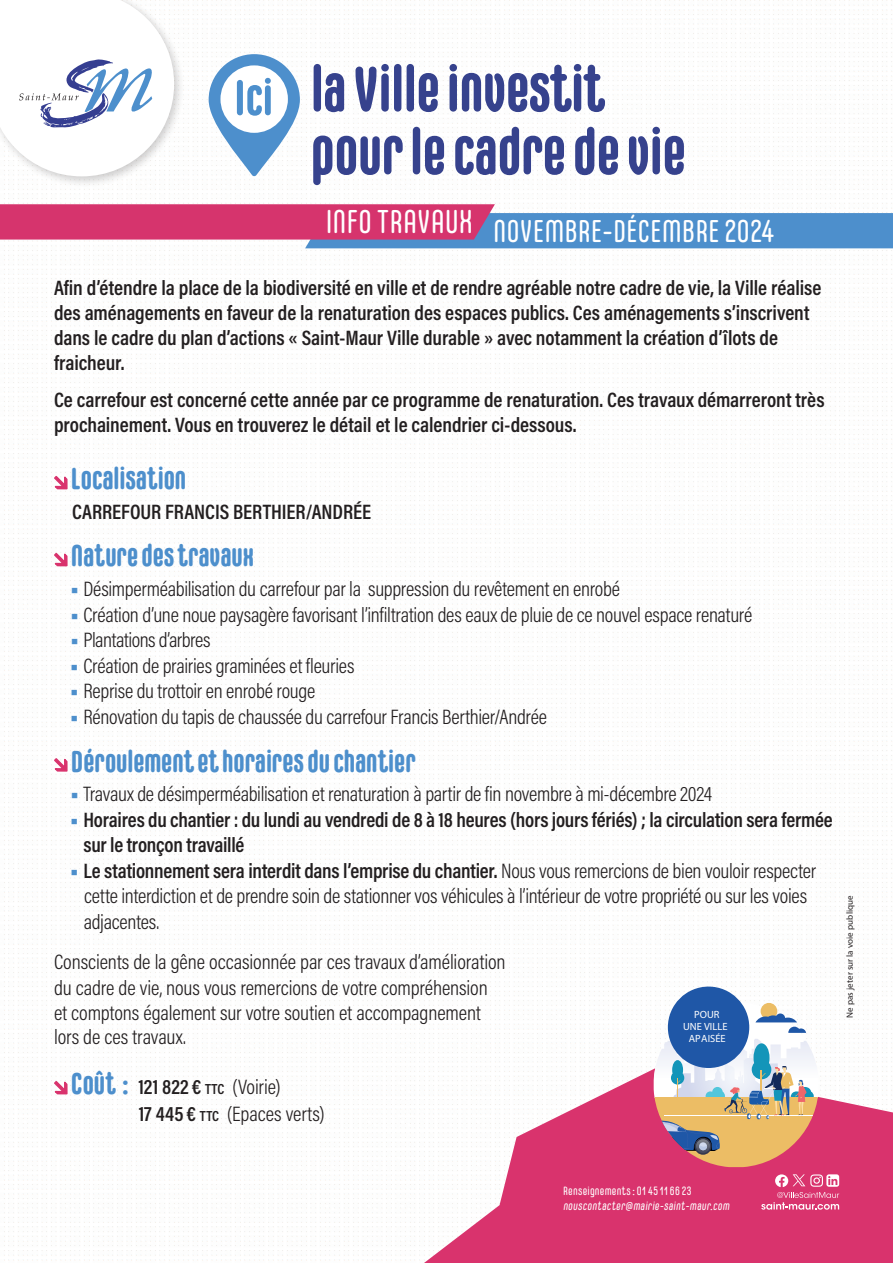
<style>
.page{position:relative;width:893px;height:1263px;background:#fff}
.page>*{position:absolute;margin:0;border:0;box-sizing:border-box;transform-origin:0 0}
.t1{font:33px "Carl Marx";color:#fff}
.t2{font:31.5px "Carl Marx";color:#fff}
.t3{font:700 30px "Carl Marx";color:#4d8fcc}
.t4{font:300 21px/24.8px "Acumin Pro Cond";letter-spacing:-.01em;color:#231f20}
.t5{font:600 21px/25.2px "Acumin Pro Cond";letter-spacing:-.005em;color:#231f20}
.t6{font:12px/14.4px "Carl Marx";letter-spacing:.02em;color:#fff}
.t7{font:10.5px/12px "Myriad Pro";color:#fff;text-align:center}
.t8{font:9px "Myriad Pro";letter-spacing:.02em;color:#231f20}
.s1{font-weight:900;color:#4d8fcc}
.s2{font-weight:600}
.s3{font-family:"Carl Marx";font-weight:700;font-size:30px;color:#4d8fcc}
.s4{font-weight:600;font-size:14.7px}
.s5{font-style:inherit}
</style>
<div class="page">
<img style="left:4px;top:0;width:889px;height:1261px">
<svg style="left:52px;top:474px;width:16px;height:16px"></svg>
<svg style="left:52px;top:551px;width:16px;height:16px"></svg>
<svg style="left:52px;top:756px;width:16px;height:16px"></svg>
<svg style="left:52px;top:1079px;width:16px;height:16px"></svg>
<div style="left:0;top:0;width:185px;height:187px;background:#231f20;opacity:.22"></div>
<svg style="left:313px;top:127px;width:371px;height:58px"></svg>
<svg style="left:314px;top:64px;width:291px;height:48px"></svg>
<svg style="left:209px;top:54px;width:91px;height:123px"></svg>
<svg style="left:0;top:204px;width:893px;height:44px"></svg>
<svg style="left:424px;top:1064px;width:469px;height:199px;fill:#d9336d"></svg>
<div style="left:654px;top:1002px;width:165px;height:73px;background:#fff"></div>
<svg style="left:654px;top:1151px;width:165px;height:16px;background:#e06b69"></svg>
<svg style="left:694px;top:1138px;width:17px;height:17px"></svg>
<div style="left:696px;top:1139px;width:14px;height:14px;background:#494c5f;border-radius:7px"></div>
<div style="left:761px;top:1003px;width:16px;height:16px;background:#ecbd65;border-radius:50%"></div>
<svg style="left:654px;top:1013px;width:165px;height:138px"></svg>
<div style="left:668px;top:986px;width:81px;height:82px;background:#1f57a7;border-radius:50%"></div>
<svg style="left:761px;top:1174px;width:78px;height:36px;background:#e1608d"></svg>
<svg style="left:0;top:0;width:174px;height:176px"></svg>
<h1 class="t1" style="left:325px;top:203px;width:149px">INFO TRAVAUX</h1>
<h2 class="t2" style="left:493px;top:214px;width:282px">NOVEMBRE-DÉCEMBRE 2024</h2>
<p class="t5" style="left:54px;top:274px;width:769px">Afin d’étendre la place de la biodiversité en ville et de rendre agréable notre cadre de vie, la Ville réalise des aménagements en faveur de la renaturation des espaces publics. Ces aménagements s’inscrivent dans le cadre du plan d’actions « Saint-Maur Ville durable » avec notamment la création d’îlots de fraicheur.</p>
<p class="t5" style="left:54px;top:386px;width:772px">Ce carrefour est concerné cette année par ce programme de renaturation. Ces travaux démarreront très prochainement. Vous en trouverez le détail et le calendrier ci-dessous.</p>
<h3 class="t3" style="left:71px;top:462px;width:117px">Localisation</h3>
<p class="t5" style="left:72px;top:498px;width:300px">CARREFOUR FRANCIS BERTHIER/ANDRÉE</p>
<h3 class="t3" style="left:71px;top:539px;width:185px">Nature des travaux</h3>
<p class="t4" style="left:71px;top:576px;width:551px"><span class="s1">•</span> Désimperméabilisation du carrefour par la suppression du revêtement en enrobé</p>
<p class="t4" style="left:71px;top:602px;width:683px"><span class="s1">•</span> Création d’une noue paysagère favorisant l’infiltration des eaux de pluie de ce nouvel espace renaturé</p>
<p class="t4" style="left:71px;top:627px;width:141px"><span class="s1">•</span> Plantations d’arbres</p>
<p class="t4" style="left:71px;top:653px;width:285px"><span class="s1">•</span> Création de prairies graminées et fleuries</p>
<p class="t4" style="left:71px;top:678px;width:246px"><span class="s1">•</span> Reprise du trottoir en enrobé rouge</p>
<p class="t4" style="left:71px;top:704px;width:478px"><span class="s1">•</span> Rénovation du tapis de chaussée du carrefour Francis Berthier/Andrée</p>
<h3 class="t3" style="left:71px;top:744px;width:346px">Déroulement et horaires du chantier</h3>
<p class="t4" style="left:71px;top:781px;width:642px"><span class="s1">•</span> Travaux de désimperméabilisation et renaturation à partir de fin novembre à mi-décembre 2024</p>
<p class="t5" style="left:83px;top:806px;width:751px;text-indent:-12px"><span class="s1">•</span> Horaires du chantier : du lundi au vendredi de 8 à 18 heures (hors jours fériés) ; la circulation sera fermée sur le tronçon travaillé</p>
<p class="t4" style="left:84px;top:857px;width:734px;line-height:25.5px;text-indent:-13px"><span class="s1">•</span> <span class="s2">Le stationnement sera interdit dans l’emprise du chantier.</span> Nous vous remercions de bien vouloir respecter cette interdiction et de prendre soin de stationner vos véhicules à l’intérieur de votre propriété ou sur les voies adjacentes.</p>
<p class="t4" style="left:54px;top:949px;width:453px">Conscients de la gêne occasionnée par ces travaux d’amélioration du cadre de vie, nous vous remercions de votre compréhension et comptons également sur votre soutien et accompagnement lors de ces travaux.</p>
<p class="t4" style="left:139px;top:1073px;width:187px;line-height:26.7px;text-indent:-68px"><span class="s3">Coût :</span> <span class="s2">121 822 €</span> <span class="s4">ttc</span> <span class="s5">(</span>Voirie)<br><span class="s2">17 445 €</span> <span class="s4">ttc</span> <span class="s5">(</span>Epaces verts)</p>
<p class="t7" style="left:683px;top:1009px;width:46px">POUR<br>UNE VILLE<br>APAISÉE</p>
<p class="t8" style="left:844px;top:1018px;width:124px;rotate:-90deg">Ne pas jeter sur la voie publique</p>
<p class="t6" style="left:563px;top:1184px;width:170px">Renseignements : 01 45 11 66 23 nouscontacter@mairie-saint-maur.com</p>
</div>
